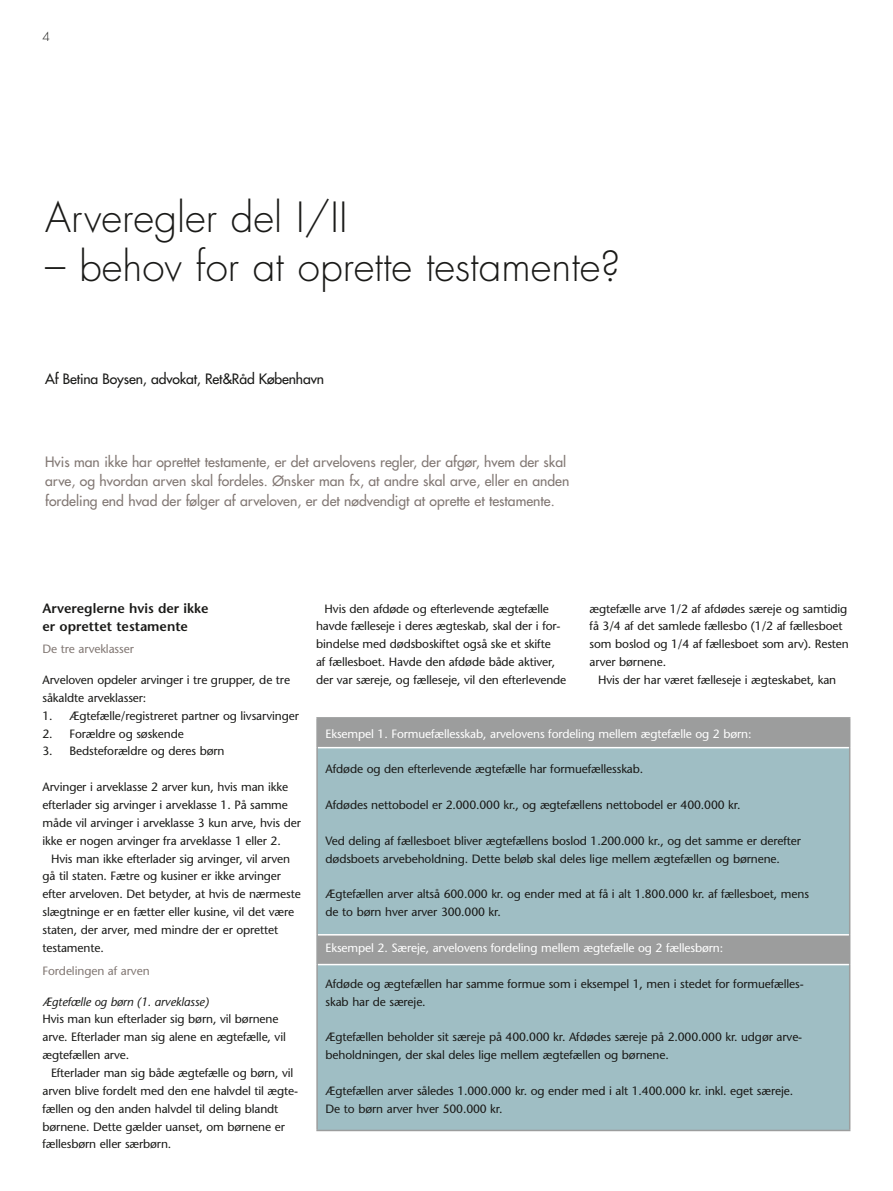
<style>
.page{position:relative;width:893px;height:1191px;background:#fff}
.page>*{position:absolute;margin:0;border:0;box-sizing:border-box;transform-origin:0 0}
.t1{font:300 40.5px "Futura";color:#1a1a18}
.t2{font:13.95px/19.5px "Futura";color:#827874}
.t3{font:13.95px "Futura";letter-spacing:-.01em;color:#1a1a18}
.t4{font:600 13.5px/18px "Stone Sans";color:#1a1a18}
.t5{font:12px/17.9px "Stone Sans";letter-spacing:-.01em;color:#1a1a18}
.t6{font:12px "Stone Sans";letter-spacing:-.01em;color:#fff}
.t7{font:12px "Stone Sans";letter-spacing:-.01em;color:#827874}
.t8{font:italic 12px "Stone Sans";letter-spacing:-.01em;color:#1a1a18}
.t9{font:300 12px "Futura";color:#1a1a18}
</style>
<div class="page">
<div style="left:318px;top:718px;width:531px;height:29px;background:#9c9d9d"></div>
<svg style="left:318px;top:748px;width:531px;height:381px;background:#9fbbc1"></svg>
<hr style="left:318px;top:934px;width:531px;height:1px;background:#fff">
<hr style="left:318px;top:963px;width:531px;height:2px;background:#fff">
<hr style="left:316px;top:717px;width:534px;height:1px;background:#9c9d9d">
<hr style="left:316px;top:718px;width:2px;height:29px;background:#9c9d9d">
<svg style="left:849px;top:718px;width:1px;height:29px"></svg>
<hr style="left:316px;top:747px;width:2px;height:187px;background:#9c9d9d">
<hr style="left:849px;top:747px;width:1px;height:187px;background:#9c9d9d">
<hr style="left:316px;top:934px;width:2px;height:30px;background:#9c9d9d">
<hr style="left:849px;top:934px;width:1px;height:30px;background:#9c9d9d">
<hr style="left:316px;top:964px;width:2px;height:165px;background:#9c9d9d">
<hr style="left:849px;top:964px;width:1px;height:165px;background:#9c9d9d">
<hr style="left:316px;top:1129px;width:534px;height:2px;background:#9c9d9d">
<p class="t9" style="left:43px;top:29px;width:9px">4</p>
<h1 class="t1" style="left:45px;top:192px;width:304px">Arveregler del I/II</h1>
<h1 class="t1" style="left:45px;top:242px;width:577px">– behov for at oprette testamente?</h1>
<p class="t3" style="left:45px;top:370px;width:280px">Af Betina Boysen, advokat, Ret&amp;Råd København</p>
<p class="t2" style="left:45px;top:452px;width:526px">Hvis man ikke har oprettet testamente, er det arvelovens regler, der afgør, hvem der skal arve, og hvordan arven skal fordeles. Ønsker man fx, at andre skal arve, eller en anden fordeling end hvad der følger af arveloven, er det nødvendigt at oprette et testamente.</p>
<p class="t4" style="left:43px;top:599px;width:167px">Arvereglerne hvis der ikke er oprettet testamente</p>
<p class="t7" style="left:43px;top:642px;width:93px">De tre arveklasser</p>
<p class="t5" style="left:43px;top:671px;width:249px">Arveloven opdeler arvinger i tre grupper, de tre såkaldte arveklasser:</p>
<p class="t5" style="left:43px;top:706px;width:258px">1. Ægtefælle/registreret partner og livsarvinger</p>
<p class="t5" style="left:43px;top:724px;width:143px">2. Forældre og søskende</p>
<p class="t5" style="left:43px;top:742px;width:184px">3. Bedsteforældre og deres børn</p>
<p class="t5" style="left:43px;top:778px;width:260px">Arvinger i arveklasse 2 arver kun, hvis man ikke efterlader sig arvinger i arveklasse 1. På samme måde vil arvinger i arveklasse 3 kun arve, hvis der ikke er nogen arvinger fra arveklasse 1 eller 2.</p>
<p class="t5" style="left:43px;top:849px;width:260px;text-indent:9px">Hvis man ikke efterlader sig arvinger, vil arven gå til staten. Fætre og kusiner er ikke arvinger efter arveloven. Det betyder, at hvis de nærmeste slægtninge er en fætter eller kusine, vil det være staten, der arver, med mindre der er oprettet testamente.</p>
<p class="t7" style="left:43px;top:963px;width:109px">Fordelingen af arven</p>
<p class="t8" style="left:43px;top:994px;width:168px">Ægtefælle og børn (1. arveklasse)</p>
<p class="t5" style="left:43px;top:1010px;width:245px">Hvis man kun efterlader sig børn, vil børnene arve. Efterlader man sig alene en ægtefælle, vil ægtefællen arve.</p>
<p class="t5" style="left:43px;top:1063px;width:257px;text-indent:9px">Efterlader man sig både ægtefælle og børn, vil arven blive fordelt med den ene halvdel til ægte&shy;fællen og den anden halvdel til deling blandt børnene. Dette gælder uanset, om børnene er fællesbørn eller særbørn.</p>
<p class="t5" style="left:316px;top:599px;width:252px;text-indent:9px">Hvis den afdøde og efterlevende ægtefælle havde fælleseje i deres ægteskab, skal der i for&shy;bindelse med dødsboskiftet også ske et skifte<br>af fællesboet. Havde den afdøde både aktiver, der var særeje, og fælleseje, vil den efterlevende</p>
<p class="t5" style="left:590px;top:599px;width:261px">ægtefælle arve 1/2 af afdødes særeje og samtidig få 3/4 af det samlede fællesbo (1/2 af fællesboet som boslod og 1/4 af fællesboet som arv). Resten arver børnene.</p>
<p class="t5" style="left:598px;top:671px;width:240px">Hvis der har været fælleseje i ægteskabet, kan</p>
<p class="t6" style="left:326px;top:726px;width:427px">Eksempel 1. Formuefællesskab, arvelovens fordeling mellem ægtefælle og 2 børn:</p>
<p class="t5" style="left:326px;top:760px;width:319px">Afdøde og den efterlevende ægtefælle har formuefællesskab.</p>
<p class="t5" style="left:326px;top:796px;width:416px">Afdødes nettobodel er 2.000.000 kr., og ægtefællens nettobodel er 400.000 kr.</p>
<p class="t5" style="left:326px;top:831px;width:477px">Ved deling af fællesboet bliver ægtefællens boslod 1.200.000 kr., og det samme er derefter dødsboets arvebeholdning. Dette beløb skal deles lige mellem ægtefællen og børnene.</p>
<p class="t5" style="left:326px;top:885px;width:485px">Ægtefællen arver altså 600.000 kr. og ender med at få i alt 1.800.000 kr. af fællesboet, mens de to børn hver arver 300.000 kr.</p>
<p class="t6" style="left:326px;top:940px;width:399px">Eksempel 2. Særeje, arvelovens fordeling mellem ægtefælle og 2 fællesbørn:</p>
<p class="t5" style="left:326px;top:974px;width:480px">Afdøde og ægtefællen har samme formue som i eksempel 1, men i stedet for formuefælles&shy;skab har de særeje.</p>
<p class="t5" style="left:326px;top:1028px;width:478px">Ægtefællen beholder sit særeje på 400.000 kr. Afdødes særeje på 2.000.000 kr. udgør arve&shy;beholdningen, der skal deles lige mellem ægtefællen og børnene.</p>
<p class="t5" style="left:326px;top:1081px;width:469px">Ægtefællen arver således 1.000.000 kr. og ender med i alt 1.400.000 kr. inkl. eget særeje.<br>De to børn arver hver 500.000 kr.</p>
</div>
